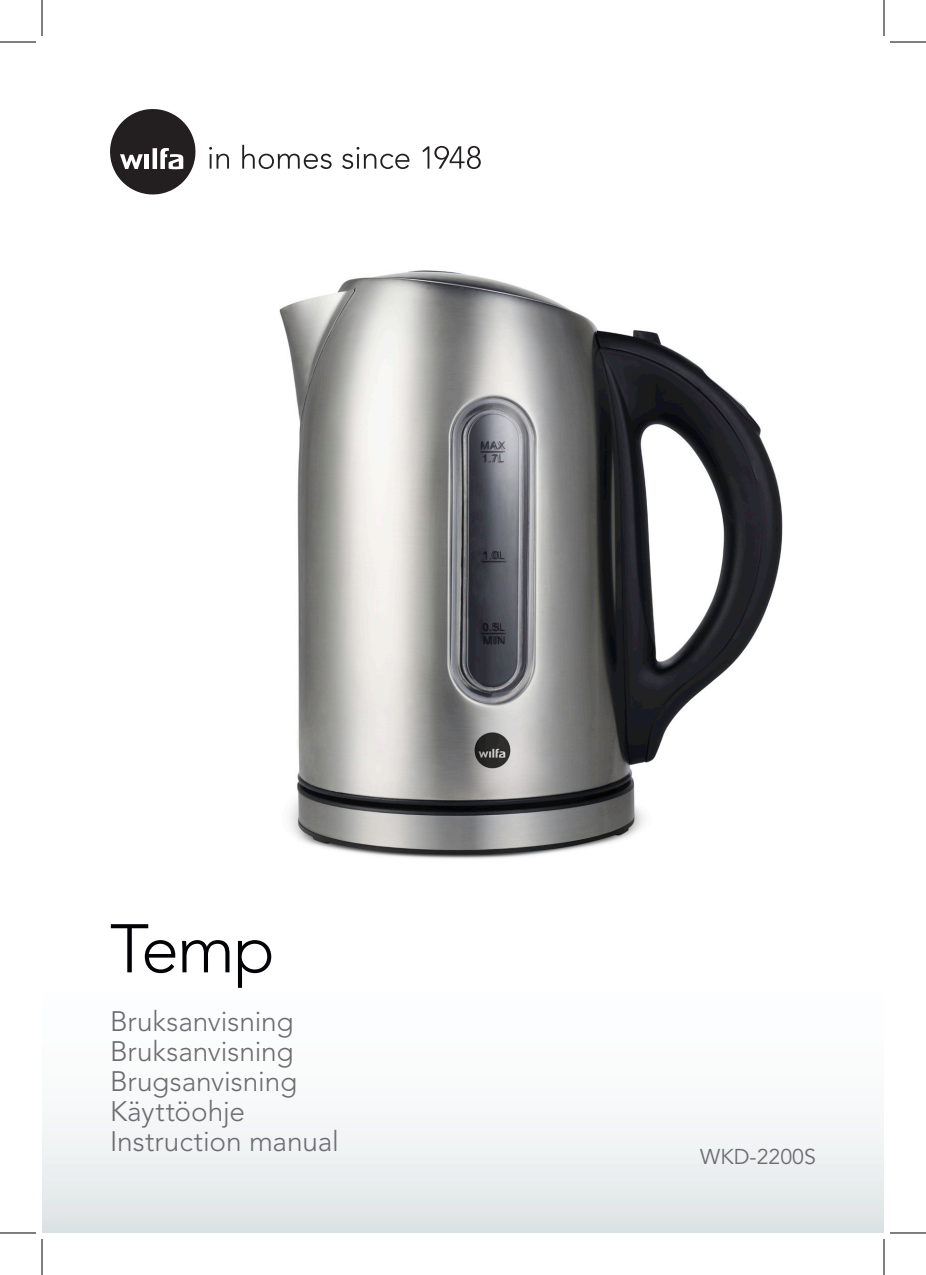
<style>
.page{position:relative;width:926px;height:1275px;background:#fff}
.page>*{position:absolute;margin:0;border:0;box-sizing:border-box;transform-origin:0 0}
.t1{font:300 68px "Avenir LT Std";color:#010205}
.t2{font:300 28px "Avenir LT Std";letter-spacing:-.005em;color:#6c6d70}
.t3{font:21.4px "Avenir LT Std";color:#6c6d70}
</style>
<div class="page">
<div style="left:42px;top:775px;width:842px;height:458px;background:linear-gradient(to bottom,#fff,#eaeeef)"></div>
<svg style="left:110px;top:109px;width:86px;height:85px"></svg>
<svg style="left:209px;top:147px;width:20px;height:22px"></svg>
<svg style="left:242px;top:145px;width:90px;height:24px"></svg>
<svg style="left:342px;top:147px;width:67px;height:22px"></svg>
<svg style="left:422px;top:146px;width:59px;height:23px"></svg>
<img style="left:221px;top:270px;width:595px;height:617px">
<hr style="left:0;top:42px;width:36px;height:1px;background:#000">
<hr style="left:890px;top:42px;width:36px;height:1px;background:#000">
<hr style="left:0;top:1232px;width:36px;height:1px;background:#000">
<hr style="left:890px;top:1232px;width:36px;height:1px;background:#000">
<hr style="left:42px;top:0;width:1px;height:36px;background:#000">
<hr style="left:42px;top:1239px;width:1px;height:36px;background:#000">
<hr style="left:884px;top:0;width:1px;height:36px;background:#000">
<hr style="left:884px;top:1239px;width:1px;height:36px;background:#000">
<p class="t1" style="left:110px;top:909px;width:166px">Temp</p>
<p class="t2" style="left:110px;top:1004px;width:185px">Bruksanvisning</p>
<p class="t2" style="left:110px;top:1034px;width:185px">Bruksanvisning</p>
<p class="t2" style="left:110px;top:1064px;width:189px">Brugsanvisning</p>
<p class="t2" style="left:110px;top:1094px;width:137px">Käyttöohje</p>
<p class="t2" style="left:110px;top:1124px;width:230px">Instruction manual</p>
<p class="t3" style="left:700px;top:1144px;width:117px">WKD-2200S</p>
</div>
